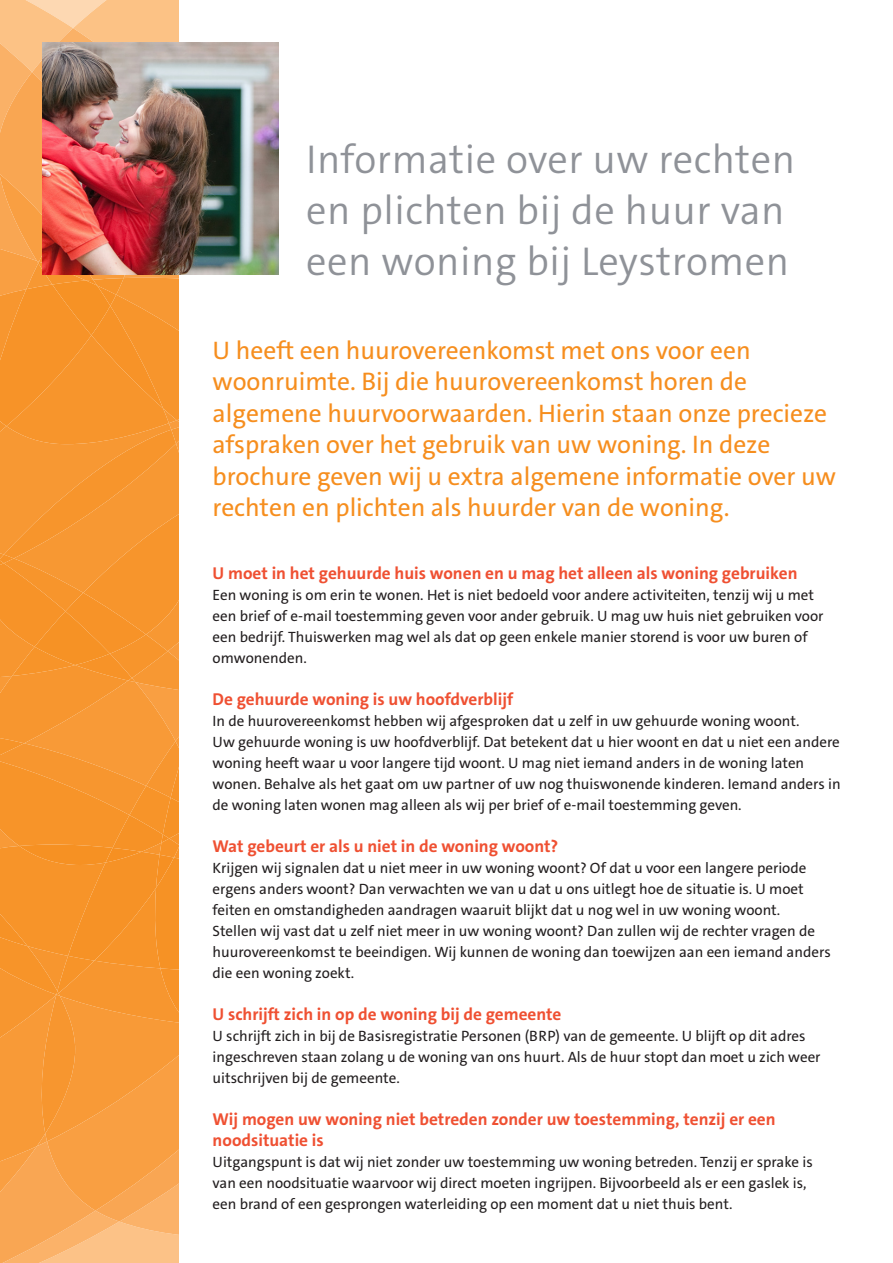
<style>
.page{position:relative;width:893px;height:1263px;background:#fff}
.page>*{position:absolute;margin:0;border:0;box-sizing:border-box;transform-origin:0 0}
.Kop_folder{font:300 40.5px/51px "The Sans Trial";letter-spacing:.015em;color:#8f9298}
.Subkop_oranje{font:25.5px/31.5px "The Sans Trial";color:#f68e1e}
.kop_binnenwerk_rood{font:700 17.25px/21px "The Sans Trial";color:#ef5032}
.Platte_tekst{font:15px/21px "The Sans Trial";color:#231f20}
</style>
<div class="page">
<svg style="left:0;top:0;width:179px;height:1263px;background:#f79b3a"></svg>
<img style="left:43px;top:43px;width:235px;height:231px">
<p class="Kop_folder" style="left:306px;top:136px;width:490px">Informatie over uw rechten en plichten bij de huur van een woning bij Leystromen</p>
<p class="Subkop_oranje" style="left:213px;top:336px;width:625px">U heeft een huurovereenkomst met ons voor een woonruimte. Bij die huurovereenkomst horen de algemene huurvoorwaarden. Hierin staan onze precieze afspraken over het gebruik van uw woning. In deze brochure geven wij u extra algemene informatie over uw rechten en plichten als huurder van de woning.</p>
<p class="kop_binnenwerk_rood" style="left:213px;top:564px;width:586px">U moet in het gehuurde huis wonen en u mag het alleen als woning gebruiken</p>
<p class="Platte_tekst" style="left:213px;top:586px;width:612px">Een woning is om erin te wonen. Het is niet bedoeld voor andere activiteiten, tenzij wij u met een brief of e-mail toestemming geven voor ander gebruik. U mag uw huis niet gebruiken voor een bedrijf. Thuiswerken mag wel als dat op geen enkele manier storend is voor uw buren of omwonenden.</p>
<p class="kop_binnenwerk_rood" style="left:213px;top:690px;width:302px">De gehuurde woning is uw hoofdverblijf</p>
<p class="Platte_tekst" style="left:213px;top:712px;width:630px">In de huurovereenkomst hebben wij afgesproken dat u zelf in uw gehuurde woning woont.<br>Uw gehuurde woning is uw hoofdverblijf. Dat betekent dat u hier woont en dat u niet een andere woning heeft waar u voor langere tijd woont. U mag niet iemand anders in de woning laten wonen. Behalve als het gaat om uw partner of uw nog thuiswonende kinderen. Iemand anders in de woning laten wonen mag alleen als wij per brief of e-mail toestemming geven.</p>
<p class="kop_binnenwerk_rood" style="left:213px;top:837px;width:347px">Wat gebeurt er als u niet in de woning woont?</p>
<p class="Platte_tekst" style="left:213px;top:859px;width:620px">Krijgen wij signalen dat u niet meer in uw woning woont? Of dat u voor een langere periode ergens anders woont? Dan verwachten we van u dat u ons uitlegt hoe de situatie is. U moet feiten en omstandigheden aandragen waaruit blijkt dat u nog wel in uw woning woont.<br>Stellen wij vast dat u zelf niet meer in uw woning woont? Dan zullen wij de rechter vragen de huurovereenkomst te beëindigen. Wij kunnen de woning dan toewijzen aan een iemand anders die een woning zoekt.</p>
<p class="kop_binnenwerk_rood" style="left:213px;top:1005px;width:350px">U schrijft zich in op de woning bij de gemeente</p>
<p class="Platte_tekst" style="left:213px;top:1027px;width:609px">U schrijft zich in bij de Basisregistratie Personen (BRP) van de gemeente. U blijft op dit adres ingeschreven staan zolang u de woning van ons huurt. Als de huur stopt dan moet u zich weer uitschrijven bij de gemeente.</p>
<p class="kop_binnenwerk_rood" style="left:213px;top:1110px;width:565px">Wij mogen uw woning niet betreden zonder uw toestemming, tenzij er een noodsituatie is</p>
<p class="Platte_tekst" style="left:213px;top:1153px;width:602px">Uitgangspunt is dat wij niet zonder uw toestemming uw woning betreden. Tenzij er sprake is van een noodsituatie waarvoor wij direct moeten ingrijpen. Bijvoorbeeld als er een gaslek is, een brand of een gesprongen waterleiding op een moment dat u niet thuis bent.</p>
</div>
